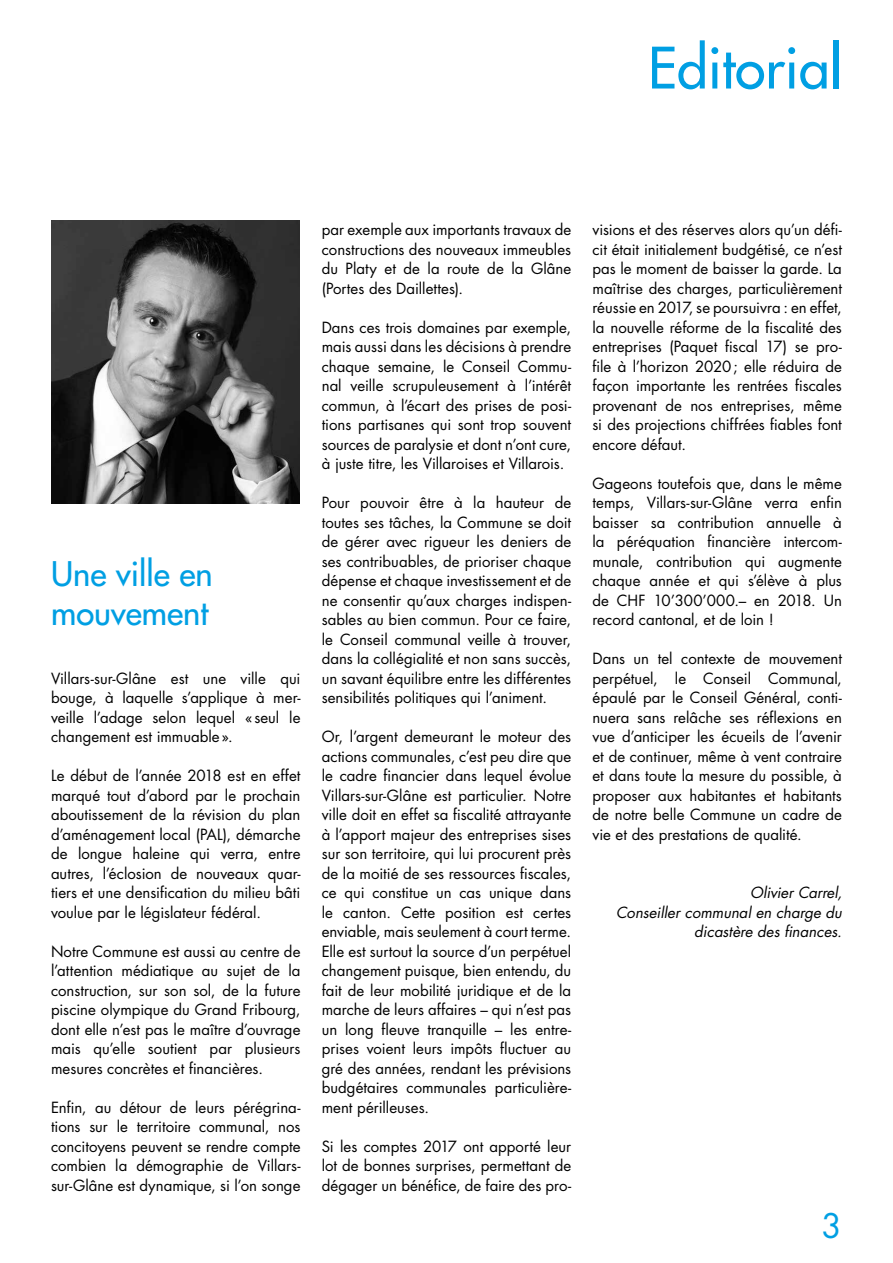
<style>
.page{position:relative;width:893px;height:1263px;background:#fff}
.page>*{position:absolute;margin:0;border:0;box-sizing:border-box;transform-origin:0 0}
.t1{font:55.5px "Futura";color:#009fe3}
.t2{font:33px/39px "Futura";color:#009fe3}
.t3{font:33px "Futura";color:#009fe3}
.t4{font:15px/19.5px "Futura";color:#000;text-align:justify}
.t5{font:italic 15px/19.5px "Futura";color:#000;text-align:right}
</style>
<div class="page">
<img style="left:52px;top:220px;width:248px;height:283px">
<h1 class="t1" style="left:648px;top:32px;width:195px">Editorial</h1>
<h2 class="t2" style="left:51px;top:554px;width:163px">Une ville en mouvement</h2>
<p class="t4" style="left:51px;top:668px;width:251px">Villars-sur-Glâne est une ville qui bouge, à laquelle s’applique à mer&shy;veille l’adage selon lequel « seul le changement est immuable».</p>
<p class="t4" style="left:51px;top:766px;width:251px">Le début de l’année 2018 est en effet marqué tout d’abord par le prochain aboutissement de la révision du plan d’aménagement local (PAL), démarche de longue haleine qui verra, entre autres, l’éclosion de nouveaux quar&shy;tiers et une densification du milieu bâti voulue par le législateur fédéral.</p>
<p class="t4" style="left:51px;top:941px;width:251px">Notre Commune est aussi au centre de l’attention médiatique au sujet de la construction, sur son sol, de la future piscine olympique du Grand Fribourg, dont elle n’est pas le maître d’ouvrage mais qu’elle soutient par plusieurs mesures concrètes et financières.</p>
<p class="t4" style="left:51px;top:1097px;width:251px">Enfin, au détour de leurs pérégrina&shy;tions sur le territoire communal, nos concitoyens peuvent se rendre compte combien la démographie de Villars&shy;sur-Glâne est dynamique, si l’on songe</p>
<p class="t4" style="left:322px;top:220px;width:251px">par exemple aux importants travaux de constructions des nouveaux immeubles du Platy et de la route de la Glâne (Portes des Daillettes).</p>
<p class="t4" style="left:322px;top:317px;width:251px">Dans ces trois domaines par exemple, mais aussi dans les décisions à prendre chaque semaine, le Conseil Commu&shy;nal veille scrupuleusement à l’intérêt commun, à l’écart des prises de posi&shy;tions partisanes qui sont trop souvent sources de paralysie et dont n’ont cure, à juste titre, les Villaroises et Villarois.</p>
<p class="t4" style="left:322px;top:493px;width:251px">Pour pouvoir être à la hauteur de toutes ses tâches, la Commune se doit de gérer avec rigueur les deniers de ses contribuables, de prioriser chaque dépense et chaque investissement et de ne consentir qu’aux charges indispen&shy;sables au bien commun. Pour ce faire, le Conseil communal veille à trouver, dans la collégialité et non sans succès, un savant équilibre entre les différentes sensibilités politiques qui l’animent.</p>
<p class="t4" style="left:322px;top:727px;width:251px">Or, l’argent demeurant le moteur des actions communales, c’est peu dire que le cadre financier dans lequel évolue Villars-sur-Glâne est particulier. Notre ville doit en effet sa fiscalité attrayante à l’apport majeur des entreprises sises sur son territoire, qui lui procurent près de la moitié de ses ressources fiscales, ce qui constitue un cas unique dans le canton. Cette position est certes enviable, mais seulement à court terme.<br>Elle est surtout la source d’un perpétuel changement puisque, bien entendu, du fait de leur mobilité juridique et de la marche de leurs affaires – qui n’est pas un long fleuve tranquille – les entre&shy;prises voient leurs impôts fluctuer au gré des années, rendant les prévisions budgétaires communales particulière&shy;ment périlleuses.</p>
<p class="t4" style="left:322px;top:1136px;width:251px">Si les comptes 2017 ont apporté leur lot de bonnes surprises, permettant de dégager un bénéfice, de faire des pro-</p>
<p class="t4" style="left:592px;top:220px;width:251px">visions et des réserves alors qu’un défi&shy;cit était initialement budgétisé, ce n’est pas le moment de baisser la garde. La maîtrise des charges, particulièrement réussie en 2017, se poursuivra : en effet, la nouvelle réforme de la fiscalité des entreprises (Paquet fiscal 17) se pro&shy;file à l’horizon 2020; elle réduira de façon importante les rentrées fiscales provenant de nos entreprises, même si des projections chiffrées fiables font encore défaut.</p>
<p class="t4" style="left:592px;top:473px;width:251px">Gageons toutefois que, dans le même temps, Villars-sur-Glâne verra enfin baisser sa contribution annuelle à la péréquation financière intercom&shy;munale, contribution qui augmente chaque année et qui s’élève à plus de CHF 10’300’000.– en 2018. Un record cantonal, et de loin !</p>
<p class="t4" style="left:592px;top:649px;width:251px">Dans un tel contexte de mouvement perpétuel, le Conseil Communal, épaulé par le Conseil Général, conti&shy;nuera sans relâche ses réflexions en vue d’anticiper les écueils de l’avenir et de continuer, même à vent contraire et dans toute la mesure du possible, à proposer aux habitantes et habitants de notre belle Commune un cadre de vie et des prestations de qualité.</p>
<p class="t5" style="left:616px;top:883px;width:227px">Olivier Carrel,<br>Conseiller communal en charge du dicastère des finances.</p>
<h2 class="t3" style="left:822px;top:1203px;width:22px">3</h2>
</div>
